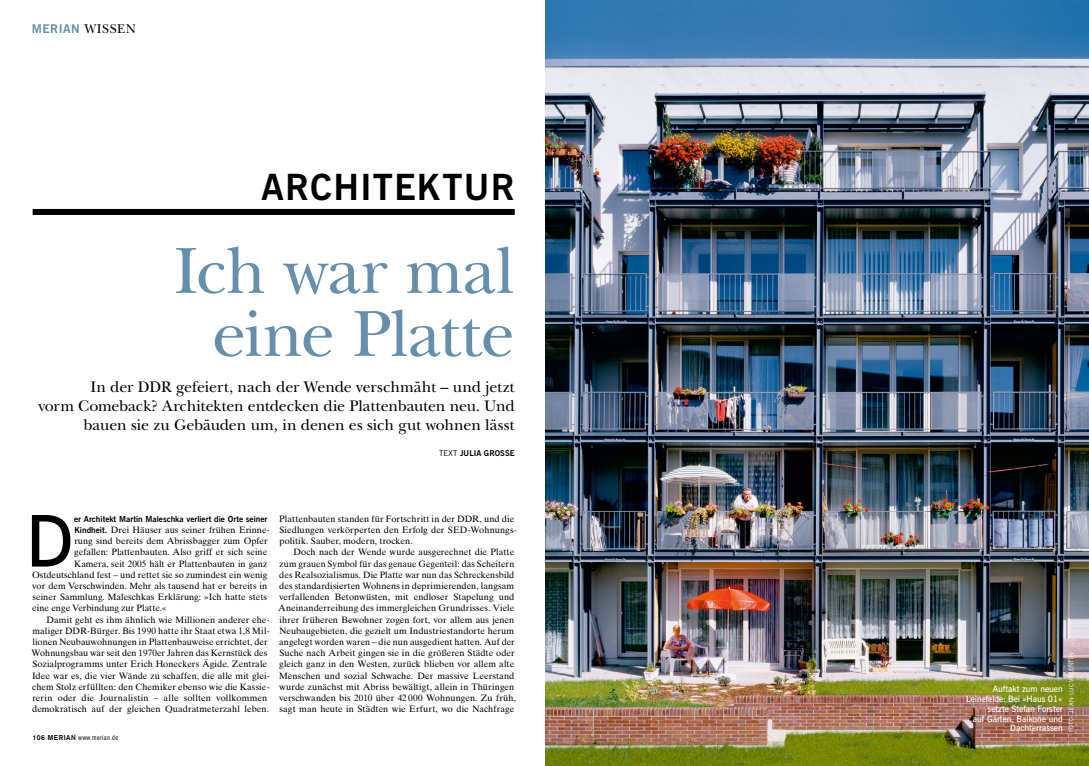
<style>
.page{position:relative;width:1089px;height:766px;background:#fff}
.page>*{position:absolute;margin:0;border:0;box-sizing:border-box;transform-origin:0 0}
.t1{font:600 71.1px "News Gothic BT";color:#000}
.t2{font:68px/63px "New Baskerville";letter-spacing:-.015em;color:#668fac;text-align:center}
.t3{font:700 36px "News Gothic BT";letter-spacing:.03em;color:#000}
.t4{font:16px/19px "New Baskerville";letter-spacing:-.01em;color:#000;text-align:right}
.t5{font:700 12px "News Gothic BT";letter-spacing:.045em;color:#638fab}
.t6{font:9.2px/11.2px "Times Ten";color:#000}
.t7{font:600 8.8px/9.8px "News Gothic BT";color:#fff;text-align:right}
.t8{font:700 8.3px "News Gothic BT";color:#000}
.t9{font:700 8px "News Gothic BT";letter-spacing:.01em;color:#000}
.t10{font:condensed 7px "News Gothic BT";letter-spacing:.05em;color:#000}
.t11{font:6px "News Gothic BT";letter-spacing:.04em;color:#fff}
.s1{font-family:"New Baskerville";font-weight:400;font-size:13.2px;color:#000}
.s2{font-weight:400}
.s3{font-family:"News Gothic BT";font-weight:700;font-size:8.3px}
.s4{font-family:"Akzidenz Grotesk";font-weight:700;font-stretch:normal}
</style>
<div class="page">
<img style="left:545px;top:0;width:543px;height:765px">
<div style="left:33px;top:209px;width:482px;height:6px;background:#000"></div>
<h3 class="t5" style="left:32px;top:22px;width:106px">MERIAN <span class="s1">WISSEN</span></h3>
<h3 class="t3" style="left:261px;top:166px;width:255px">ARCHITEKTUR</h3>
<h2 class="t2" style="left:174px;top:240px;width:342px">Ich war mal eine Platte</h2>
<h3 class="t4" style="left:38px;top:377px;width:478px">In der DDR gefeiert, nach der Wende verschmäht – und jetzt<br>vorm Comeback? Architekten entdecken die Plattenbauten neu. Und bauen sie zu Gebäuden um, in denen es sich gut wohnen lässt</h3>
<p class="t9" style="left:439px;top:448px;width:77px"><span class="s2">TEXT</span> JULIA GROSSE</p>
<h1 class="t1" style="left:25px;top:498px;width:50px">D</h1>
<p class="t8" style="left:74px;top:513px;width:195px">er Architekt Martin Maleschka verliert die Orte seiner</p>
<p class="t6" style="left:74px;top:524px;width:197px"><span class="s3">Kindheit.</span> Drei Häuser aus seiner frühen Erinne-</p>
<p class="t6" style="left:74px;top:535px;width:195px">rung sind bereits dem Abrissbagger zum Opfer</p>
<p class="t6" style="left:74px;top:546px;width:194px">gefallen: Plattenbauten. Also griff er sich seine</p>
<p class="t6" style="left:74px;top:557px;width:194px">Kamera, seit 2005 hält er Plattenbauten in ganz</p>
<p class="t6" style="left:32px;top:568px;width:237px">Ostdeutschland fest – und rettet sie so zumindest ein wenig</p>
<p class="t6" style="left:32px;top:580px;width:237px">vor dem Verschwinden. Mehr als tausend hat er bereits in</p>
<p class="t6" style="left:33px;top:591px;width:236px">seiner Sammlung. Maleschkas Erklärung: »Ich hatte stets</p>
<p class="t6" style="left:32px;top:602px;width:136px">eine enge Verbindung zur Platte.«</p>
<p class="t6" style="left:46px;top:613px;width:225px">Damit geht es ihm ähnlich wie Millionen anderer ehe-</p>
<p class="t6" style="left:32px;top:625px;width:239px">maliger DDR-Bürger. Bis 1990 hatte ihr Staat etwa 1,8 Mil-</p>
<p class="t6" style="left:32px;top:636px;width:237px">lionen Neubauwohnungen in Plattenbauweise errichtet, der</p>
<p class="t6" style="left:32px;top:647px;width:237px">Wohnungsbau war seit den 1970er Jahren das Kernstück des</p>
<p class="t6" style="left:32px;top:658px;width:236px">Sozialprogramms unter Erich Honeckers Ägide. Zentrale</p>
<p class="t6" style="left:32px;top:669px;width:239px">Idee war es, die vier Wände zu schaffen, die alle mit glei-</p>
<p class="t6" style="left:32px;top:681px;width:239px">chem Stolz erfüllten: den Chemiker ebenso wie die Kassie-</p>
<p class="t6" style="left:32px;top:692px;width:236px">rerin oder die Journalistin – alle sollten vollkommen</p>
<p class="t6" style="left:32px;top:703px;width:238px">demokratisch auf der gleichen Quadratmeterzahl leben.</p>
<p class="t10" style="left:33px;top:733px;width:87px"><span class="s4">106 MERIAN</span> www.merian.de</p>
<p class="t6" style="left:279px;top:512px;width:239px">Plattenbauten standen für Fortschritt in der DDR, und die<br>Siedlungen verkörperten den Erfolg der SED-Wohnungs&shy;politik. Sauber, modern, trocken.</p>
<p class="t6" style="left:278px;top:546px;width:239px;text-indent:15px">Doch nach der Wende wurde ausgerechnet die Platte zum grauen Symbol für das genaue Gegenteil: das Scheitern des Realsozialismus. Die Platte war nun das Schreckensbild des standardisierten Wohnens in deprimierenden, langsam verfallenden Betonwüsten, mit endloser Stapelung und Aneinanderreihung des immergleichen Grundrisses. Viele ihrer früheren Bewohner zogen fort, vor allem aus jenen Neubaugebieten, die gezielt um Industriestandorte herum angelegt worden waren – die nun ausgedient hatten. Auf der Suche nach Arbeit gingen sie in die größeren Städte oder gleich ganz in den Westen, zurück blieben vor allem alte Menschen und sozial Schwache. Der massive Leerstand wurde zunächst mit Abriss bewältigt, allein in Thüringen verschwanden bis 2010 über 42 000 Wohnungen. Zu früh, sagt man heute in Städten wie Erfurt, wo die Nachfrage</p>
<p class="t11" style="left:1067px;top:732px;width:81px;rotate:-90deg">FOTO: JEAN-LUC VALENTIN</p>
<p class="t7" style="left:966px;top:683px;width:98px">Auftakt zum neuen<br>Leinefelde: Bei »Haus 01« setzte Stefan Forster<br>auf Gärten, Balkone und<br>Dachterrassen</p>
</div>
